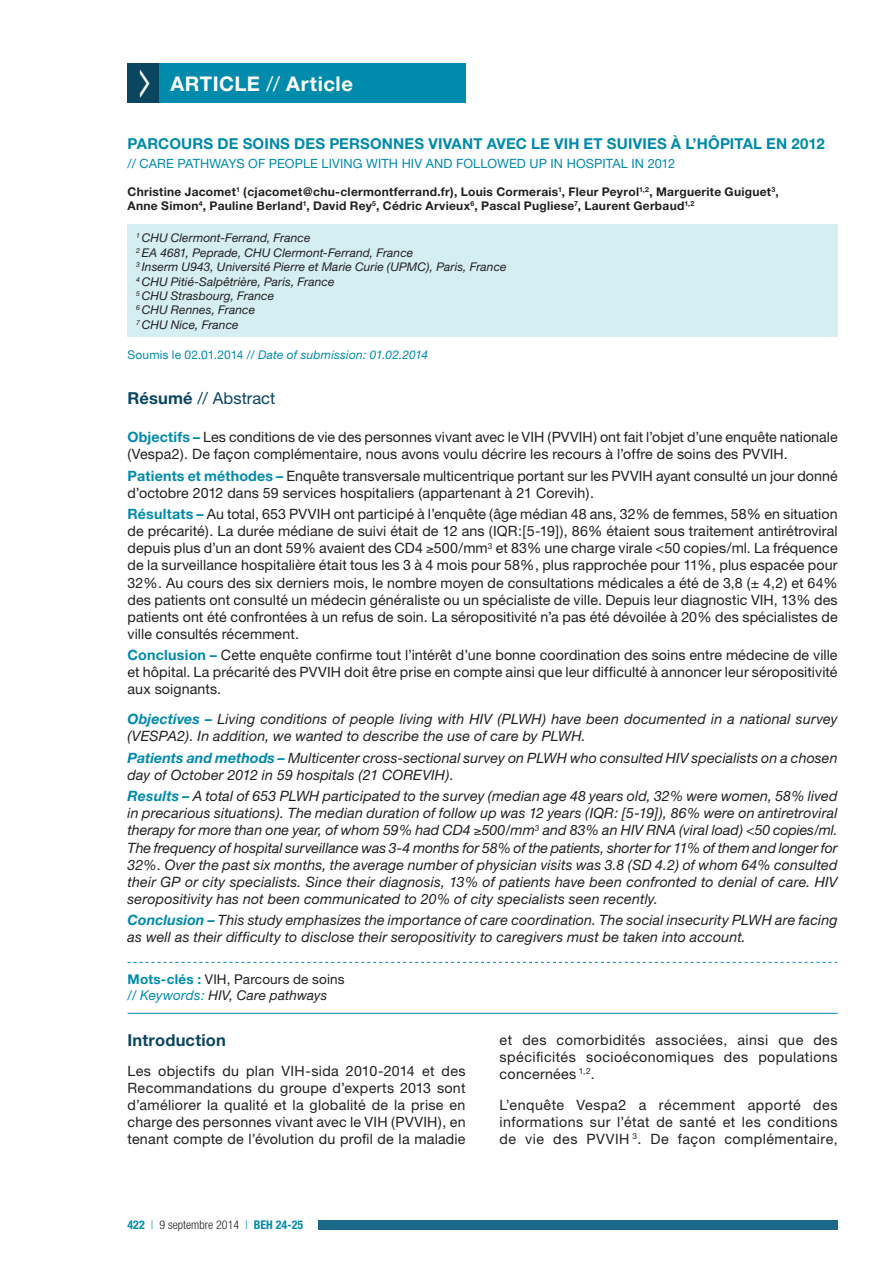
<style>
.page{position:relative;width:893px;height:1263px;background:#fff}
.page>*{position:absolute;margin:0;border:0;box-sizing:border-box;transform-origin:0 0}
.t1{font:700 20.25px "Helvetica Neue";letter-spacing:.025em;color:#fff}
.t2{font:16.5px "Helvetica Neue";letter-spacing:.005em;color:#0b4660}
.t3{font:700 16.5px "Helvetica Neue";letter-spacing:.01em;color:#0b4660}
.t4{font:700 15px "Helvetica Neue";letter-spacing:.01em;color:#008aac}
.t5{font:14.25px/17.1px "Helvetica Neue";letter-spacing:.005em;color:#231f20;text-align:justify}
.t6{font:italic 14.25px/17.1px "Helvetica Neue";letter-spacing:.01em;color:#231f20}
.t7{font:13.5px/16.2px "Helvetica Neue";letter-spacing:.01em;color:#231f20}
.t8{font:12.75px "Helvetica Neue";letter-spacing:.01em;color:#008aac}
.t9{font:italic 12px/14.4px "Helvetica Neue";letter-spacing:.01em;color:#231f20}
.t10{font:700 12px/14.4px "Helvetica Neue";letter-spacing:.025em;color:#231f20}
.t11{font:italic 12px "Helvetica Neue";letter-spacing:.015em;color:#008aac}
.t12{font:300 condensed 12px "Helvetica Neue LT Std";color:#231f20}
.s1{font-weight:400}
.s2{font-style:normal}
.s3{font-weight:700}
.s4{font-weight:700;color:#008aac}
.s5{font-style:italic;color:#008aac}
.s6{font-style:italic}
.s7{color:#008aac}
</style>
<div class="page">
<div style="left:310px;top:1220px;width:528px;height:10px;background:#1c6889"></div>
<div style="left:305px;top:1219px;width:13px;height:12px;background:#fff"></div>
<div style="left:128px;top:64px;width:34px;height:39px;background:#0b4660"></div>
<div style="left:159px;top:64px;width:307px;height:39px;background:#008aac"></div>
<svg style="left:128px;top:962px;width:710px;height:1px"></svg>
<hr style="left:128px;top:1013px;width:710px;height:1px;background:#008aac">
<div style="left:128px;top:224px;width:710px;height:113px;background:#d5eef2"></div>
<h1 class="t1" style="left:171px;top:72px;width:184px">ARTICLE <span class="s1">//</span> Article</h1>
<p class="t4" style="left:128px;top:134px;width:699px">PARCOURS DE SOINS DES PERSONNES VIVANT AVEC LE VIH ET SUIVIES À L’HÔPITAL EN 2012</p>
<p class="t8" style="left:128px;top:156px;width:549px">// CARE PATHWAYS OF PEOPLE LIVING WITH HIV AND FOLLOWED UP IN HOSPITAL IN 2012</p>
<p class="t10" style="left:128px;top:184px;width:653px">Christine Jacomet<sup>1</sup> (cjacomet@chu-clermontferrand.fr), Louis Cormerais<sup>1</sup>, Fleur Peyrol<sup>1,2</sup>, Marguerite Guiguet<sup>3</sup>,<br>Anne Simon<sup>4</sup>, Pauline Berland<sup>1</sup>, David Rey<sup>5</sup>, Cédric Arvieux<sup>6</sup>, Pascal Pugliese<sup>7</sup>, Laurent Gerbaud<sup>1,2</sup></p>
<p class="t9" style="left:136px;top:231px;width:372px"><sup>1</sup> CHU Clermont-Ferrand, France<br><sup>2</sup> EA 4681, Peprade, CHU Clermont-Ferrand, France<br><sup>3</sup> Inserm U943, Université Pierre et Marie Curie (UPMC), Paris, France <sup>4</sup> CHU Pitié-Salpêtrière, Paris, France<br><sup>5</sup> CHU Strasbourg, France<br><sup>6</sup> CHU Rennes, France<br><sup>7</sup> CHU Nice, France</p>
<p class="t11" style="left:128px;top:347px;width:302px"><span class="s2">Soumis le 02.01.2014 /</span>/ Date of submission: 01.02.2014</p>
<p class="t2" style="left:128px;top:388px;width:149px"><span class="s3">Résumé</span> // Abstract</p>
<p class="t5" style="left:128px;top:428px;width:712px"><span class="s4">Objectifs –</span> Les conditions de vie des personnes vivant avec le VIH (PVVIH) ont fait l’objet d’une enquête nationale (Vespa2). De façon complémentaire, nous avons voulu décrire les recours à l’offre de soins des PVVIH.</p>
<p class="t5" style="left:128px;top:467px;width:712px"><span class="s4">Patients et méthodes –</span> Enquête transversale multicentrique portant sur les PVVIH ayant consulté un jour donné d’octobre 2012 dans 59 services hospitaliers (appartenant à 21 Corevih).</p>
<p class="t5" style="left:128px;top:505px;width:712px"><span class="s4">Résultats –</span> Au total, 653 PVVIH ont participé à l’enquête (âge médian 48 ans, 32% de femmes, 58% en situation de précarité). La durée médiane de suivi était de 12 ans (IQR:[5-19]), 86% étaient sous traitement antirétroviral depuis plus d’un an dont 59% avaient des CD4 ≥500/mm<sup>3</sup> et 83% une charge virale &lt;50 copies/ml. La fréquence de la surveillance hospitalière était tous les 3 à 4 mois pour 58%, plus rapprochée pour 11%, plus espacée pour 32%. Au cours des six derniers mois, le nombre moyen de consultations médicales a été de 3,8 (± 4,2) et 64% des patients ont consulté un médecin généraliste ou un spécialiste de ville. Depuis leur diagnostic VIH, 13% des patients ont été confrontées à un refus de soin. La séropositivité n’a pas été dévoilée à 20% des spécialistes de ville consultés récemment.</p>
<p class="t5" style="left:128px;top:646px;width:711px"><span class="s4">Conclusion –</span> Cette enquête confirme tout l’intérêt d’une bonne coordination des soins entre médecine de ville et hôpital. La précarité des PVVIH doit être prise en compte ainsi que leur difficulté à annoncer leur séropositivité aux soignants.</p>
<p class="t6" style="left:128px;top:710px;width:712px"><span class="s4">Objectives –</span> Living conditions of people living with HIV (PLWH) have been documented in a national survey (VESPA2). In addition, we wanted to describe the use of care by PLWH.</p>
<p class="t6" style="left:128px;top:749px;width:712px"><span class="s4">Patients and methods –</span> Multicenter cross-sectional survey on PLWH who consulted HIV specialists on a chosen day of October 2012 in 59 hospitals (21 COREVIH).</p>
<p class="t6" style="left:128px;top:787px;width:712px;text-align:justify"><span class="s4">Results –</span> A total of 653 PLWH participated to the survey (median age 48 years old, 32% were women, 58% lived in precarious situations). The median duration of follow up was 12 years (IQR: [5-19]), 86% were on antiretroviral therapy for more than one year, of whom 59% had CD4 ≥500/mm<sup>3</sup> and 83% an HIV RNA (viral load) &lt;50 copies/ml.<br>The frequency of hospital surveillance was 3-4 months for 58% of the patients, shorter for 11% of them and longer for 32%. Over the past six months, the average number of physician visits was 3.8 (SD 4.2) of whom 64% consulted their GP or city specialists. Since their diagnosis, 13% of patients have been confronted to denial of care. HIV seropositivity has not been communicated to 20% of city specialists seen recently.</p>
<p class="t6" style="left:128px;top:911px;width:712px"><span class="s4">Conclusion –</span> This study emphasizes the importance of care coordination. The social insecurity PLWH are facing as well as their difficulty to disclose their seropositivity to caregivers must be taken into account.</p>
<p class="t7" style="left:128px;top:971px;width:218px"><span class="s4">Mots-clés :</span> VIH, Parcours de soins <span class="s5">// Keywords:</span> <span class="s6">HIV, Care pathways</span></p>
<p class="t3" style="left:128px;top:1030px;width:100px">Introduction</p>
<p class="t5" style="left:128px;top:1062px;width:340px">Les objectifs du plan VIH-sida 2010-2014 et des Recommandations du groupe d’experts 2013 sont d’améliorer la qualité et la globalité de la prise en charge des personnes vivant avec le VIH (PVVIH), en tenant compte de l’évolution du profil de la maladie</p>
<p class="t5" style="left:500px;top:1031px;width:339px">et des comorbidités associées, ainsi que des spécificités socioéconomiques des populations concernées <sup>1,2</sup>.</p>
<p class="t5" style="left:500px;top:1096px;width:339px">L’enquête Vespa2 a récemment apporté des informations sur l’état de santé et les conditions de vie des PVVIH <sup>3</sup>. De façon complémentaire,</p>
<p class="t12" style="left:128px;top:1218px;width:177px"><span class="s4">422</span> <span class="s7">|</span> 9 septembre 2014 <span class="s7">|</span> <span class="s4">BEH 24-25</span></p>
</div>
